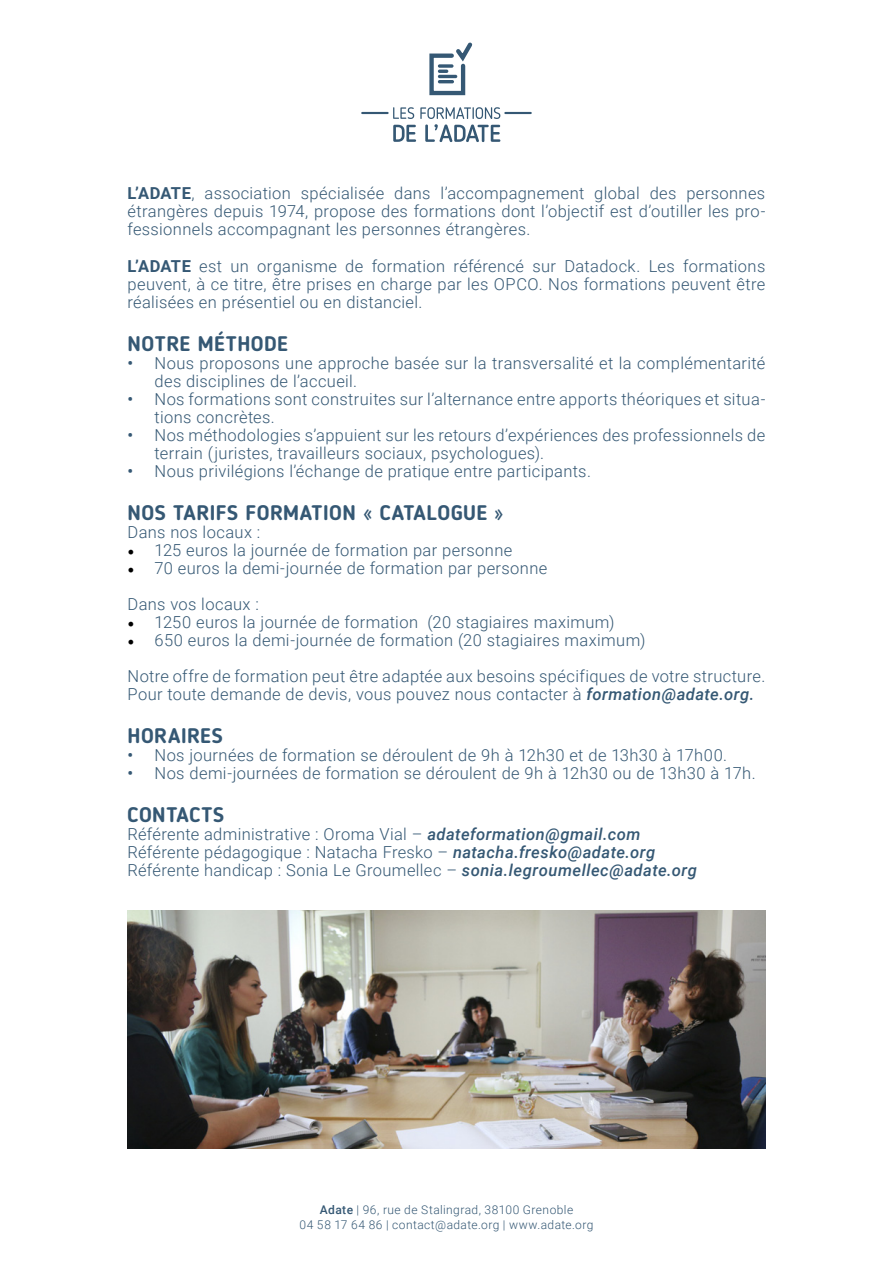
<style>
.page{position:relative;width:893px;height:1263px;background:#fff}
.page>*{position:absolute;margin:0;border:0;box-sizing:border-box;transform-origin:0 0}
.t1{font:700 21px "Blogger Sans";letter-spacing:.02em;color:#355874}
.t2{font:300 16.5px/18px "Roboto";letter-spacing:.02em;color:#355874}
.t3{font:300 12px/15px "Roboto";letter-spacing:.035em;color:#355874;text-align:center}
.s1{font-weight:700}
.s2{font-weight:500}
.s3{font-family:"Minion Pro";font-weight:400;font-size:18px;color:#000}
.s4{font-weight:500;font-style:italic}
</style>
<div class="page">
<hr style="left:505px;top:112px;width:26px;height:2px;background:#355874">
<hr style="left:362px;top:112px;width:26px;height:2px;background:#355874">
<svg style="left:393px;top:107px;width:107px;height:35px"></svg>
<svg style="left:429px;top:42px;width:44px;height:54px"></svg>
<img style="left:128px;top:910px;width:637px;height:238px">
<p class="t2" style="left:128px;top:184px;width:639px;text-align:justify"><span class="s1">L’ADATE</span>, association spécialisée dans l’accompagnement global des personnes étrangères depuis 1974, propose des formations dont l’objectif est d’outiller les pro&shy;fessionnels accompagnant les personnes étrangères.</p>
<p class="t2" style="left:128px;top:256px;width:639px;text-align:justify"><span class="s1">L’ADATE</span> est un organisme de formation référencé sur Datadock. Les formations peuvent, à ce titre, être prises en charge par les OPCO. Nos formations peuvent être réalisées en présentiel ou en distanciel.</p>
<p class="t1" style="left:128px;top:331px;width:162px">NOTRE MÉTHODE</p>
<p class="t2" style="left:155px;top:353px;width:612px;text-indent:-27px"><span class="s2">•</span> Nous proposons une approche basée sur la transversalité et la complémentarité des disciplines de l’accueil.</p>
<p class="t2" style="left:155px;top:389px;width:612px;text-indent:-27px"><span class="s2">•</span> Nos formations sont construites sur l’alternance entre apports théoriques et situa&shy;tions concrètes.</p>
<p class="t2" style="left:155px;top:425px;width:612px;text-indent:-27px"><span class="s2">•</span> Nos méthodologies s’appuient sur les retours d’expériences des professionnels de terrain (juristes, travailleurs sociaux, psychologues).</p>
<p class="t2" style="left:128px;top:461px;width:465px"><span class="s2">•</span> Nous privilégions l’échange de pratique entre participants.</p>
<p class="t1" style="left:128px;top:500px;width:378px">NOS TARIFS FORMATION « CATALOGUE »</p>
<p class="t2" style="left:128px;top:522px;width:134px">Dans nos locaux :</p>
<p class="t2" style="left:128px;top:540px;width:386px"><span class="s3">•</span> 125 euros la journée de formation par personne</p>
<p class="t2" style="left:128px;top:549px;width:421px;line-height:36px"><span class="s3">•</span> 70 euros la demi-journée de formation par personne<br>Dans vos locaux :</p>
<p class="t2" style="left:128px;top:612px;width:489px"><span class="s3">•</span> 1250 euros la journée de formation (20 stagiaires maximum)</p>
<p class="t2" style="left:128px;top:621px;width:639px;line-height:36px"><span class="s3">•</span> 650 euros la demi-journée de formation (20 stagiaires maximum)<br>Notre offre de formation peut être adaptée aux besoins spécifiques de votre structure.</p>
<p class="t2" style="left:128px;top:684px;width:628px">Pour toute demande de devis, vous pouvez nous contacter à <span class="s4">formation@adate.org.</span></p>
<p class="t1" style="left:128px;top:723px;width:97px">HORAIRES</p>
<p class="t2" style="left:128px;top:746px;width:601px"><span class="s2">•</span> Nos journées de formation se déroulent de 9h à 12h30 et de 13h30 à 17h00.</p>
<p class="t2" style="left:128px;top:764px;width:630px"><span class="s2">•</span> Nos demi-journées de formation se déroulent de 9h à 12h30 ou de 13h30 à 17h.</p>
<p class="t1" style="left:128px;top:802px;width:98px">CONTACTS</p>
<p class="t2" style="left:128px;top:825px;width:571px">Référente administrative : Oroma Vial – <span class="s4">adateformation@gmail.com<br></span>Référente pédagogique : Natacha Fresko – <span class="s4">natacha.fresko@adate.org<br></span>Référente handicap : Sonia Le Groumellec – <span class="s4">sonia.legroumellec@adate.org</span></p>
<p class="t3" style="left:299px;top:1202px;width:296px"><span class="s2">Adate</span> | 96, rue de Stalingrad, 38100 Grenoble<br>04 58 17 64 86 | contact@adate.org | www.adate.org</p>
</div>
